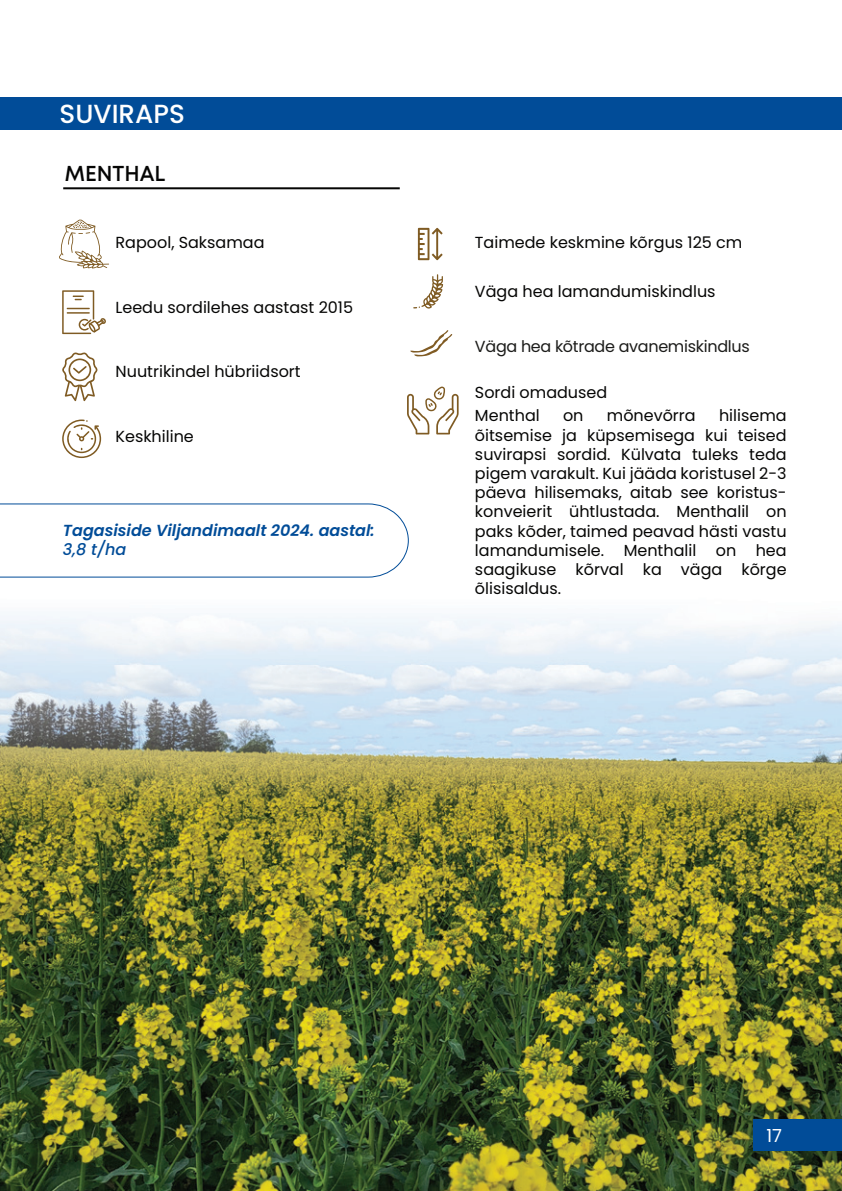
<style>
.page{position:relative;width:842px;height:1191px;background:#fff}
.page>*{position:absolute;margin:0;border:0;box-sizing:border-box;transform-origin:0 0}
.t1{font:500 26.2px "Poppins";color:#fff}
.t2{font:600 21px "Mont";color:#050504}
.t3{font:18px "Poppins";color:#fff}
.t4{font:16px/19.2px "Poppins";color:#050504;text-align:justify}
.t5{font:italic 600 16px "Poppins";color:#014c98}
.t6{font:16px "Poppins";letter-spacing:-.02em;color:#1b1b19}
.t7{font:italic 500 16px "Poppins";color:#014c98}
</style>
<div class="page">
<img style="left:0;top:808px;width:842px;height:383px">
<div style="left:753px;top:1118px;width:89px;height:32px;background:#014c98"></div>
<img style="left:0;top:613px;width:842px;height:195px">
<svg style="left:418px;top:228px;width:25px;height:32px"></svg>
<svg style="left:407px;top:386px;width:52px;height:48px"></svg>
<svg style="left:59px;top:219px;width:50px;height:49px"></svg>
<svg style="left:62px;top:290px;width:44px;height:44px"></svg>
<svg style="left:62px;top:419px;width:39px;height:39px"></svg>
<svg style="left:62px;top:352px;width:36px;height:49px"></svg>
<div style="left:0;top:97px;width:842px;height:33px;background:#014c98"></div>
<hr style="left:63px;top:187px;width:337px;height:2px;background:#050504">
<svg style="left:413px;top:274px;width:30px;height:34px"></svg>
<svg style="left:410px;top:330px;width:42px;height:26px"></svg>
<svg style="left:0;top:503px;width:409px;height:75px"></svg>
<h1 class="t1" style="left:60px;top:98px;width:127px">SUVIRAPS</h1>
<h2 class="t2" style="left:65px;top:163px;width:102px">MENTHAL</h2>
<p class="t4" style="left:116px;top:233px;width:150px">Rapool, Saksamaa</p>
<p class="t4" style="left:475px;top:233px;width:269px">Taimede keskmine kõrgus 125 cm</p>
<p class="t4" style="left:116px;top:297px;width:239px">Leedu sordilehes aastast 2015</p>
<p class="t4" style="left:116px;top:362px;width:187px">Nuutrikindel hübriidsort</p>
<p class="t4" style="left:116px;top:427px;width:80px">Keskhiline</p>
<p class="t5" style="left:63px;top:521px;width:313px">Tagasiside Viljandimaalt 2024. aastal:</p>
<p class="t7" style="left:63px;top:540px;width:65px">3,8 t/ha</p>
<p class="t4" style="left:475px;top:282px;width:242px">Väga hea lamandumiskindlus</p>
<p class="t6" style="left:475px;top:337px;width:276px">Väga hea kõtrade avanemiskindlus</p>
<p class="t4" style="left:475px;top:383px;width:134px">Sordi omadused</p>
<p class="t4" style="left:475px;top:406px;width:313px;text-indent:244px">hilisema õitsemise ja küpsemisega kui teised suvirapsi sordid. Külvata tuleks teda pigem varakult. Kui jääda koristusel 2-3 päeva hilisemaks, aitab see koristus&shy;konveierit ühtlustada. Menthalil on paks kõder, taimed peavad hästi vastu lamandumisele. Menthalil on hea saagikuse kõrval ka väga kõrge õlisisaldus.</p>
<p class="t4" style="left:475px;top:406px;width:66px">Menthal</p>
<p class="t4" style="left:563px;top:406px;width:22px">on</p>
<p class="t4" style="left:607px;top:406px;width:90px">mõnevõrra</p>
<p class="t3" style="left:766px;top:1124px;width:17px">17</p>
</div>
